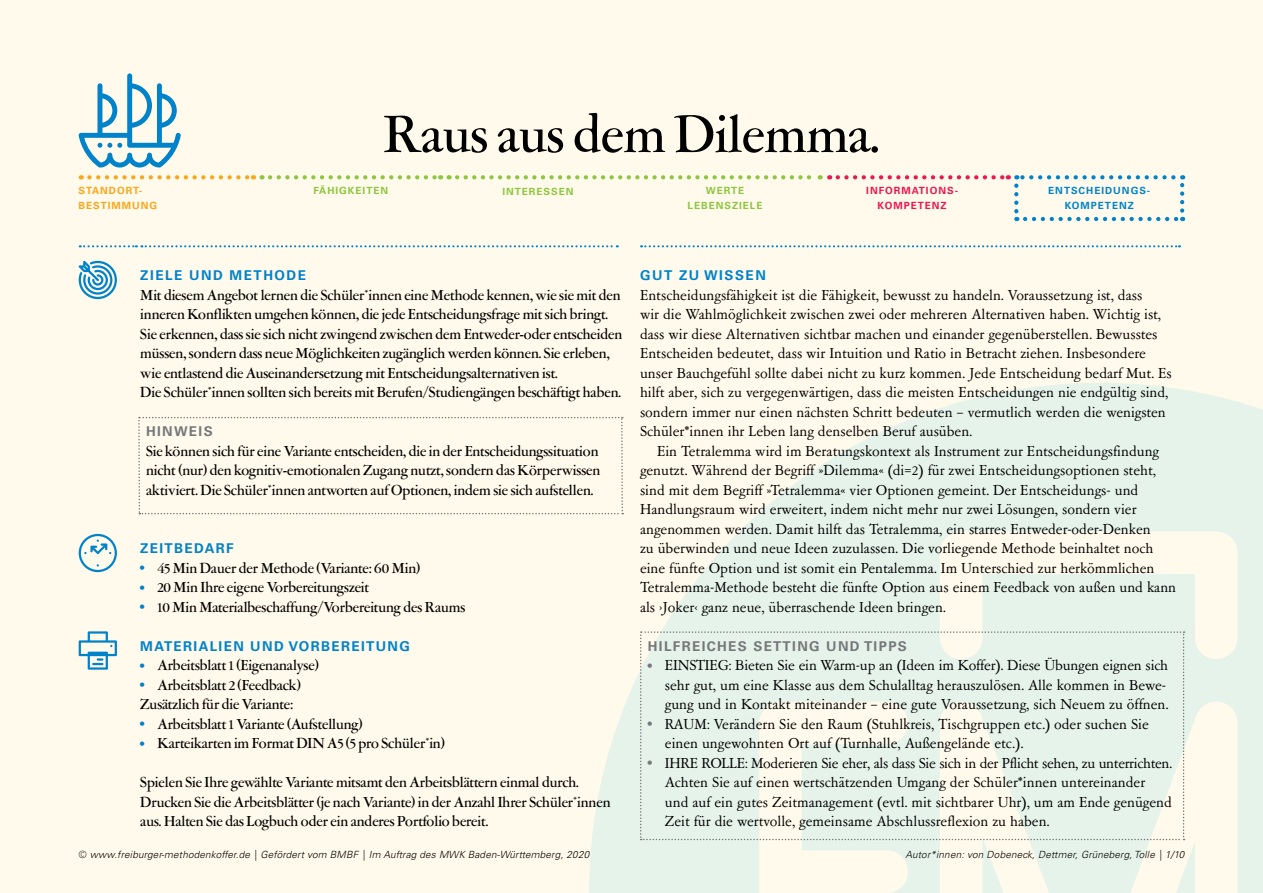
<style>
.page{position:relative;width:1263px;height:893px;background:#fffaeb}
.page>*{position:absolute;margin:0;border:0;box-sizing:border-box;transform-origin:0 0}
.t1{font:500 54px "Garamont Amst SH";color:#000}
.t2{font:15px/19.5px "Garamont Amst SB";color:#000}
.t3{font:500 15px/19.5px "Garamont Amst SH";color:#000}
.t4{font:700 13.5px "Univers LT Pro 65";letter-spacing:.1em;color:#0083ca}
.t5{font:700 13.5px "Univers LT Pro 65";letter-spacing:.1em;color:#77787b}
.t6{font:italic 300 9.9px "Univers LT Pro 45";letter-spacing:.02em;color:#000}
.t7{font:700 9.9px/15px "Univers LT Pro 65";letter-spacing:.1em;color:#8dc63f;text-align:center}
.t8{font:700 9.9px/15px "Univers LT Pro 65";letter-spacing:.1em;color:#0083ca;text-align:center}
.t9{font:700 9.9px/15px "Univers LT Pro 65";letter-spacing:.1em;color:#ed1651;text-align:center}
.t10{font:700 9.9px "Univers LT Pro 65";letter-spacing:.1em;color:#faa61a}
.s1{font-family:"Univers LT Pro 65";font-weight:700;font-size:12px;color:#0083ca}
.s2{font-family:"Univers LT Pro 65";font-weight:700;font-size:12px;color:#77787b}
</style>
<div class="page">
<svg style="left:589px;top:383px;width:674px;height:510px;fill:#e6f3eb"></svg>
<svg style="left:1014px;top:186px;width:4px;height:35px"></svg>
<svg style="left:1025px;top:217px;width:158px;height:4px"></svg>
<svg style="left:1180px;top:175px;width:4px;height:36px"></svg>
<svg style="left:1016px;top:175px;width:157px;height:4px"></svg>
<svg style="left:89px;top:175px;width:165px;height:4px"></svg>
<svg style="left:270px;top:175px;width:171px;height:4px"></svg>
<svg style="left:457px;top:175px;width:364px;height:4px"></svg>
<svg style="left:838px;top:175px;width:171px;height:4px"></svg>
<svg style="left:78px;top:73px;width:103px;height:95px"></svg>
<svg style="left:79px;top:261px;width:38px;height:38px"></svg>
<svg style="left:79px;top:534px;width:38px;height:38px"></svg>
<svg style="left:79px;top:631px;width:38px;height:39px"></svg>
<svg style="left:641px;top:245px;width:539px;height:2px"></svg>
<svg style="left:138px;top:417px;width:485px;height:97px"></svg>
<svg style="left:640px;top:631px;width:544px;height:209px"></svg>
<svg style="left:80px;top:245px;width:538px;height:2px"></svg>
<h1 class="t1" style="left:384px;top:106px;width:497px">Raus aus dem Dilemma.</h1>
<p class="t10" style="left:79px;top:184px;width:65px">STANDORT-</p>
<p class="t7" style="left:313px;top:183px;width:76px">FÄHIGKEITEN</p>
<p class="t7" style="left:502px;top:184px;width:73px">INTERESSEN</p>
<p class="t10" style="left:79px;top:199px;width:80px">BESTIMMUNG</p>
<p class="t7" style="left:688px;top:183px;width:76px">WERTE<br>LEBENSZIELE</p>
<p class="t9" style="left:866px;top:183px;width:93px">INFORMATIONS-<br>KOMPETENZ</p>
<p class="t8" style="left:1048px;top:183px;width:103px">ENTSCHEIDUNGS-<br>KOMPETENZ</p>
<p class="t4" style="left:140px;top:266px;width:167px">ZIELE UND METHODE</p>
<p class="t3" style="left:140px;top:286px;width:483px">Mit diesem Angebot lernen die Schüler*innen eine Methode kennen, wie sie mit den inneren Konflikten umgehen können, die jede Entscheidungsfrage mit sich bringt.<br>Sie erkennen, dass sie sich nicht zwingend zwischen dem Entweder-oder entscheiden müssen, sondern dass neue Möglichkeiten zugänglich werden können. Sie erleben, wie entlastend die Auseinandersetzung mit Entscheidungsalternativen ist.<br>Die Schüler*innen sollten sich bereits mit Berufen/Studiengängen beschäftigt haben.</p>
<p class="t5" style="left:146px;top:422px;width:68px">HINWEIS</p>
<p class="t3" style="left:146px;top:442px;width:456px;text-align:justify">Sie können sich für eine Variante entscheiden, die in der Entscheidungssituation nicht (nur) den kognitiv-emotionalen Zugang nutzt, sondern das Körperwissen aktiviert. Die Schüler*innen antworten auf Optionen, indem sie sich aufstellen.</p>
<p class="t4" style="left:140px;top:539px;width:95px">ZEITBEDARF</p>
<p class="t3" style="left:140px;top:559px;width:281px"><span class="s1">•</span> 45 Min Dauer der Methode (Variante: 60 Min)</p>
<p class="t3" style="left:140px;top:578px;width:230px"><span class="s1">•</span> 20 Min Ihre eigene Vorbereitungszeit</p>
<p class="t3" style="left:140px;top:598px;width:327px"><span class="s1">•</span> 10 Min Materialbeschaffung/Vorbereitung des Raums</p>
<p class="t4" style="left:140px;top:637px;width:271px">MATERIALIEN UND VORBEREITUNG</p>
<p class="t3" style="left:140px;top:656px;width:180px"><span class="s1">•</span> Arbeitsblatt 1 (Eigenanalyse)</p>
<p class="t3" style="left:140px;top:676px;width:162px"><span class="s1">•</span> Arbeitsblatt 2 (Feedback)<br>Zusätzlich für die Variante:</p>
<p class="t3" style="left:140px;top:715px;width:224px"><span class="s1">•</span> Arbeitsblatt 1 Variante (Aufstellung)</p>
<p class="t3" style="left:140px;top:734px;width:306px"><span class="s1">•</span> Karteikarten im Format DIN A5 (5 pro Schüler*in)</p>
<p class="t3" style="left:140px;top:773px;width:472px">Spielen Sie Ihre gewählte Variante mitsamt den Arbeitsblättern einmal durch.<br>Drucken Sie die Arbeitsblätter (je nach Variante) in der Anzahl Ihrer Schüler*innen aus. Halten Sie das Logbuch oder ein anderes Portfolio bereit.</p>
<p class="t6" style="left:79px;top:848px;width:512px">© www.freiburger-methodenkoffer.de | Gefördert vom BMBF | Im Auftrag des MWK Baden-Württemberg, 2020</p>
<p class="t4" style="left:640px;top:266px;width:127px">GUT ZU WISSEN</p>
<p class="t2" style="left:640px;top:286px;width:533px">Entscheidungsfähigkeit ist die Fähigkeit, bewusst zu handeln. Voraussetzung ist, dass<br>wir die Wahlmöglichkeit zwischen zwei oder mehreren Alternativen haben. Wichtig ist, dass wir diese Alternativen sichtbar machen und einander gegenüberstellen. Bewusstes Entscheiden bedeutet, dass wir Intuition und Ratio in Betracht ziehen. Insbesondere unser Bauchgefühl sollte dabei nicht zu kurz kommen. Jede Entscheidung bedarf Mut. Es hilft aber, sich zu vergegenwärtigen, dass die meisten Entscheidungen nie endgültig sind, sondern immer nur einen nächsten Schritt bedeuten – vermutlich werden die wenigsten Schüler*innen ihr Leben lang denselben Beruf ausüben.</p>
<p class="t2" style="left:640px;top:442px;width:538px;text-indent:17px">Ein Tetralemma wird im Beratungskontext als Instrument zur Entscheidungsfindung genutzt. Während der Begriff »Dilemma« (di=2) für zwei Entscheidungsoptionen steht, sind mit dem Begriff »Tetralemma« vier Optionen gemeint. Der Entscheidungs- und Handlungsraum wird erweitert, indem nicht mehr nur zwei Lösungen, sondern vier angenommen werden. Damit hilft das Tetralemma, ein starres Entweder-oder-Denken<br>zu überwinden und neue Ideen zuzulassen. Die vorliegende Methode beinhaltet noch eine fünfte Option und ist somit ein Pentalemma. Im Unterschied zur herkömmlichen Tetralemma-Methode besteht die fünfte Option aus einem Feedback von außen und kann als ›Joker‹ ganz neue, überraschende Ideen bringen.</p>
<p class="t5" style="left:648px;top:637px;width:261px">HILFREICHES SETTING UND TIPPS</p>
<p class="t2" style="left:665px;top:656px;width:505px;text-indent:-17px"><span class="s2">•</span> EINSTIEG: Bieten Sie ein Warm-up an (Ideen im Koffer). Diese Übungen eignen sich sehr gut, um eine Klasse aus dem Schulalltag herauszulösen. Alle kommen in Bewe&shy;gung und in Kontakt miteinander – eine gute Voraussetzung, sich Neuem zu öffnen.</p>
<p class="t2" style="left:665px;top:715px;width:485px;text-indent:-17px"><span class="s2">•</span> RAUM: Verändern Sie den Raum (Stuhlkreis, Tischgruppen etc.) oder suchen Sie einen ungewohnten Ort auf (Turnhalle, Außengelände etc.).</p>
<p class="t2" style="left:665px;top:754px;width:509px;text-indent:-17px"><span class="s2">•</span> IHRE ROLLE: Moderieren Sie eher, als dass Sie sich in der Pflicht sehen, zu unterrichten.<br>Achten Sie auf einen wertschätzenden Umgang der Schüler*innen untereinander und auf ein gutes Zeitmanagement (evtl. mit sichtbarer Uhr), um am Ende genügend Zeit für die wertvolle, gemeinsame Abschlussreflexion zu haben.</p>
<p class="t6" style="left:905px;top:848px;width:280px">Autor*innen: von Dobeneck, Dettmer, Grüneberg, Tolle | 1/10</p>
</div>
